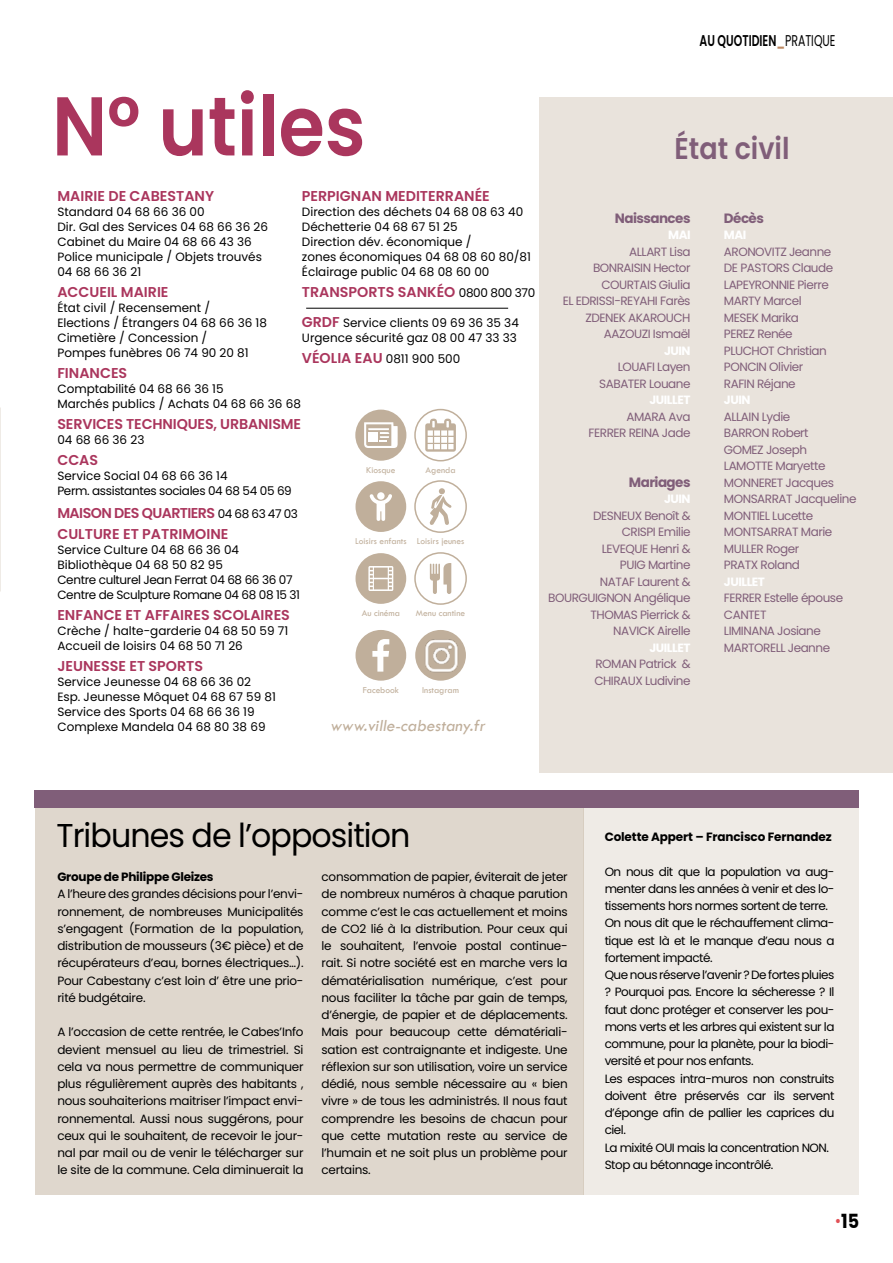
<style>
.page{position:relative;width:893px;height:1263px;background:#fff}
.page>*{position:absolute;margin:0;border:0;box-sizing:border-box;transform-origin:0 0}
.t1{font:600 83.25px "Poppins";color:#aa365d;scale:.9 1}
.t2{font:33px "Poppins";letter-spacing:-.03em;color:#000;scale:.96 1}
.t3{font:600 30px "Poppins";color:#805e79;scale:.9 1}
.t4{font:700 19.5px "Poppins";color:#000;scale:.9 1}
.t5{font:italic 17.25px "Tw Cen";color:#c0af9b}
.t6{font:600 15.6px "Poppins";color:#000;scale:.7 1}
.t7{font:600 14.25px/21px "Poppins";color:#aa365d}
.t8{font:700 13.5px "Poppins";letter-spacing:-.04em;color:#805e79}
.t9{font:12px/17.2px "Poppins";letter-spacing:-.02em;color:#000;text-align:justify}
.t10{font:12px/15px "Poppins";color:#000}
.t11{font:12px/16.5px "Poppins";letter-spacing:-.04em;color:#805e79;text-align:right}
.t12{font:12px/17.2px "Poppins";letter-spacing:-.04em;color:#000}
.t13{font:700 12px "Poppins";letter-spacing:-.01em;color:#000}
.t14{font:700 12px "Poppins";letter-spacing:-.04em;color:#fff}
.t15{font:9.45px "Tw Cen";color:#c0af9b}
.s1{color:#bd8962}
.s2{font-weight:400}
.s3{font-weight:400;font-size:12px;color:#000}
.s4{font-weight:600;font-size:14.25px;color:#aa365d}
.s5{font-weight:600;font-size:15px;color:#e15056}
</style>
<div class="page">
<div style="left:539px;top:98px;width:354px;height:675px;background:#e9e3dc"></div>
<div style="left:584px;top:808px;width:275px;height:386px;background:#efebe6"></div>
<div style="left:35px;top:808px;width:549px;height:386px;background:#dfd7cd"></div>
<div style="left:35px;top:791px;width:824px;height:17px;background:#805e79"></div>
<hr style="left:306px;top:308px;width:202px;height:1px;background:#000">
<div style="left:414px;top:409px;width:53px;height:52px;border:2px solid #c0af9b;border-radius:50%"></div>
<svg style="left:425px;top:419px;width:31px;height:33px"></svg>
<div style="left:355px;top:481px;width:51px;height:51px;background:#c0af9b;border-radius:50%"></div>
<svg style="left:370px;top:494px;width:22px;height:27px"></svg>
<div style="left:377px;top:492px;width:8px;height:8px;background:#fff;border-radius:50%"></div>
<div style="left:414px;top:480px;width:53px;height:53px;border:2px solid #c0af9b;border-radius:50%"></div>
<svg style="left:429px;top:488px;width:23px;height:37px"></svg>
<div style="left:414px;top:552px;width:53px;height:53px;border:2px solid #c0af9b;border-radius:50%"></div>
<svg style="left:430px;top:563px;width:21px;height:31px"></svg>
<div style="left:355px;top:410px;width:51px;height:51px;background:#c0af9b;border-radius:50%"></div>
<svg style="left:364px;top:422px;width:34px;height:26px"></svg>
<div style="left:355px;top:630px;width:51px;height:51px;background:#c0af9b;border-radius:50%"></div>
<svg style="left:372px;top:639px;width:17px;height:33px"></svg>
<div style="left:355px;top:553px;width:51px;height:51px;background:#c0af9b;border-radius:50%"></div>
<svg style="left:368px;top:566px;width:25px;height:25px"></svg>
<svg style="left:415px;top:630px;width:51px;height:51px"></svg>
<img style="left:418px;top:633px;width:46px;height:46px">
<h3 class="t6" style="left:700px;top:32px;width:196px">AU QUOTIDIEN<span class="s1">_</span><span class="s2">PRATIQUE</span></h3>
<h1 class="t1" style="left:52px;top:78px;width:350px">N° utiles</h1>
<p class="t7" style="left:302px;top:186px;width:189px">PERPIGNAN MEDITERRANÉE</p>
<p class="t10" style="left:302px;top:204px;width:231px">Direction des déchets 04 68 08 63 40<br>Déchetterie 04 68 67 51 25<br>Direction dév. économique /<br>zones économiques 04 68 08 60 80/81<br>Éclairage public 04 68 08 60 00</p>
<p class="t7" style="left:302px;top:282px;width:235px">TRANSPORTS SANKÉO <span class="s3">0800 800 370</span></p>
<p class="t10" style="left:302px;top:315px;width:218px"><span class="s4">GRDF</span> Service clients 09 69 36 35 34<br>Urgence sécurité gaz 08 00 47 33 33</p>
<p class="t10" style="left:302px;top:351px;width:160px"><span class="s4">VÉOLIA EAU</span> 0811 900 500</p>
<p class="t7" style="left:57px;top:186px;width:158px">MAIRIE DE CABESTANY</p>
<p class="t10" style="left:57px;top:204px;width:212px">Standard 04 68 66 36 00<br>Dir. Gal des Services 04 68 66 36 26<br>Cabinet du Maire 04 68 66 43 36<br>Police municipale / Objets trouvés<br>04 68 66 36 21</p>
<p class="t7" style="left:57px;top:282px;width:113px">ACCUEIL MAIRIE</p>
<p class="t10" style="left:57px;top:300px;width:211px">État civil / Recensement /<br>Elections / Étrangers 04 68 66 36 18<br>Cimetière / Concession /<br>Pompes funèbres 06 74 90 20 81</p>
<p class="t7" style="left:57px;top:363px;width:71px">FINANCES</p>
<p class="t10" style="left:57px;top:381px;width:245px">Comptabilité 04 68 66 36 15<br>Marchés publics / Achats 04 68 66 36 68</p>
<p class="t7" style="left:57px;top:414px;width:245px">SERVICES TECHNIQUES, URBANISME</p>
<p class="t9" style="left:57px;top:431px;width:88px">04 68 66 36 23</p>
<p class="t7" style="left:57px;top:450px;width:42px">CCAS</p>
<p class="t9" style="left:57px;top:468px;width:236px;line-height:15px">Service Social 04 68 66 36 14<br>Perm. assistantes sociales 04 68 54 05 69</p>
<p class="t7" style="left:57px;top:502px;width:242px">MAISON DES QUARTIERS <span class="s3">04 68 63 47 03<br></span>CULTURE ET PATRIMOINE</p>
<p class="t9" style="left:57px;top:542px;width:244px;line-height:15px;text-align:left">Service Culture 04 68 66 36 04<br>Bibliothèque 04 68 50 82 95<br>Centre culturel Jean Ferrat 04 68 66 36 07<br>Centre de Sculpture Romane 04 68 08 15 31</p>
<p class="t7" style="left:57px;top:604px;width:234px">ENFANCE ET AFFAIRES SCOLAIRES</p>
<p class="t10" style="left:57px;top:623px;width:232px">Crèche / halte-garderie 04 68 50 59 71<br>Accueil de loisirs 04 68 50 71 26</p>
<p class="t7" style="left:57px;top:655px;width:147px">JEUNESSE ET SPORTS</p>
<p class="t10" style="left:57px;top:674px;width:220px">Service Jeunesse 04 68 66 36 02<br>Esp. Jeunesse Môquet 04 68 67 59 81<br>Service des Sports 04 68 66 36 19<br>Complexe Mandela 04 68 80 38 69</p>
<p class="t15" style="left:366px;top:464px;width:31px">Kiosque</p>
<p class="t15" style="left:426px;top:464px;width:31px">Agenda</p>
<p class="t15" style="left:355px;top:535px;width:111px">Loisirs enfants Loisirs jeunes</p>
<p class="t15" style="left:362px;top:607px;width:40px">Au cinéma</p>
<p class="t15" style="left:416px;top:607px;width:51px">Menu cantine</p>
<p class="t15" style="left:363px;top:684px;width:38px">Facebook</p>
<p class="t15" style="left:422px;top:684px;width:38px">Instagram</p>
<h3 class="t5" style="left:330px;top:716px;width:159px">www.ville-cabestany.fr</h3>
<h3 class="t3" style="left:675px;top:131px;width:129px">État civil</h3>
<p class="t8" style="left:615px;top:210px;width:77px">Naissances</p>
<p class="t14" style="left:668px;top:228px;width:24px">MAI</p>
<p class="t11" style="left:563px;top:243px;width:129px">ALLART Lisa<br>BONRAISIN Hector<br>COURTAIS Giulia<br>EL EDRISSI-REYAHI Farès<br>ZDENEK AKAROUCH<br>AAZOUZI Ismaël</p>
<p class="t14" style="left:664px;top:343px;width:28px">JUIN</p>
<p class="t11" style="left:599px;top:359px;width:93px">LOUAFI Layen<br>SABATER Louane</p>
<p class="t14" style="left:649px;top:393px;width:43px">JUILLET</p>
<p class="t11" style="left:589px;top:408px;width:103px">AMARA Ava<br>FERRER REINA Jade</p>
<p class="t8" style="left:629px;top:474px;width:63px">Mariages</p>
<p class="t14" style="left:664px;top:492px;width:28px">JUIN</p>
<p class="t11" style="left:548px;top:507px;width:144px">DESNEUX Benoît &amp;<br>CRISPI Emilie<br>LEVEQUE Henri &amp;<br>PUIG Martine<br>NATAF Laurent &amp;<br>BOURGUIGNON Angélique<br>THOMAS Pierrick &amp;<br>NAVICK Airelle</p>
<p class="t14" style="left:649px;top:640px;width:43px">JUILLET</p>
<p class="t11" style="left:594px;top:656px;width:98px;text-align:left">ROMAN Patrick &amp;<br>CHIRAUX Ludivine</p>
<p class="t8" style="left:724px;top:210px;width:41px">Décès</p>
<p class="t14" style="left:724px;top:228px;width:24px">MAI</p>
<p class="t11" style="left:724px;top:243px;width:111px;text-align:left">ARONOVITZ Jeanne<br>DE PASTORS Claude<br>LAPEYRONNIE Pierre<br>MARTY Marcel<br>MESEK Marika<br>PEREZ Renée<br>PLUCHOT Christian<br>PONCIN Olivier<br>RAFIN Réjane</p>
<p class="t14" style="left:724px;top:393px;width:28px">JUIN</p>
<p class="t11" style="left:724px;top:408px;width:134px;text-align:left">ALLAIN Lydie<br>BARRON Robert<br>GOMEZ Joseph<br>LAMOTTE Maryette<br>MONNERET Jacques<br>MONSARRAT Jacqueline<br>MONTIEL Lucette<br>MONTSARRAT Marie<br>MULLER Roger<br>PRATX Roland</p>
<p class="t14" style="left:724px;top:574px;width:43px">JUILLET</p>
<p class="t11" style="left:724px;top:590px;width:121px;text-align:left">FERRER Estelle épouse<br>CANTET<br>LIMINANA Josiane<br>MARTORELL Jeanne</p>
<h2 class="t2" style="left:57px;top:816px;width:370px">Tribunes de l’opposition</h2>
<p class="t13" style="left:605px;top:830px;width:228px">Colette Appert – Francisco Fernandez</p>
<p class="t12" style="left:605px;top:863px;width:231px">On nous dit que la population va aug&shy;menter dans les années à venir et des lo&shy;tissements hors normes sortent de terre.<br>On nous dit que le réchauffement clima&shy;tique est là et le manque d’eau nous a fortement impacté.<br>Que nous réserve l’avenir ? De fortes pluies ? Pourquoi pas. Encore la sécheresse ? Il faut donc protéger et conserver les pou&shy;mons verts et les arbres qui existent sur la commune, pour la planète, pour la biodi&shy;versité et pour nos enfants.<br>Les espaces intra-muros non construits doivent être préservés car ils servent d’éponge afin de pallier les caprices du ciel.<br>La mixité OUI mais la concentration NON.<br>Stop au bétonnage incontrôlé.</p>
<p class="t13" style="left:57px;top:870px;width:158px">Groupe de Philippe Gleizes</p>
<p class="t9" style="left:57px;top:886px;width:248px">A l’heure des grandes décisions pour l’envi&shy;ronnement, de nombreuses Municipalités s’engagent (Formation de la population, distribution de mousseurs (3€ pièce) et de récupérateurs d’eau, bornes électriques…).<br>Pour Cabestany c’est loin d’ être une prio&shy;rité budgétaire.</p>
<p class="t9" style="left:57px;top:1024px;width:248px">A l’occasion de cette rentrée, le Cabes’Info devient mensuel au lieu de trimestriel. Si cela va nous permettre de communiquer plus régulièrement auprès des habitants , nous souhaiterions maitriser l’impact envi&shy;ronnemental. Aussi nous suggérons, pour ceux qui le souhaitent, de recevoir le jour&shy;nal par mail ou de venir le télécharger sur le site de la commune. Cela diminuerait la</p>
<p class="t9" style="left:322px;top:868px;width:248px">consommation de papier, éviterait de jeter de nombreux numéros à chaque parution comme c’est le cas actuellement et moins de CO2 lié à la distribution. Pour ceux qui le souhaitent, l’envoie postal continue&shy;rait. Si notre société est en marche vers la dématérialisation numérique, c’est pour nous faciliter la tâche par gain de temps, d’énergie, de papier et de déplacements.<br>Mais pour beaucoup cette dématériali&shy;sation est contraignante et indigeste. Une réflexion sur son utilisation, voire un service dédié, nous semble nécessaire au « bien vivre » de tous les administrés. Il nous faut comprendre les besoins de chacun pour que cette mutation reste au service de l’humain et ne soit plus un problème pour certains.</p>
<h3 class="t4" style="left:835px;top:1209px;width:29px"><span class="s5">•</span>15</h3>
</div>
